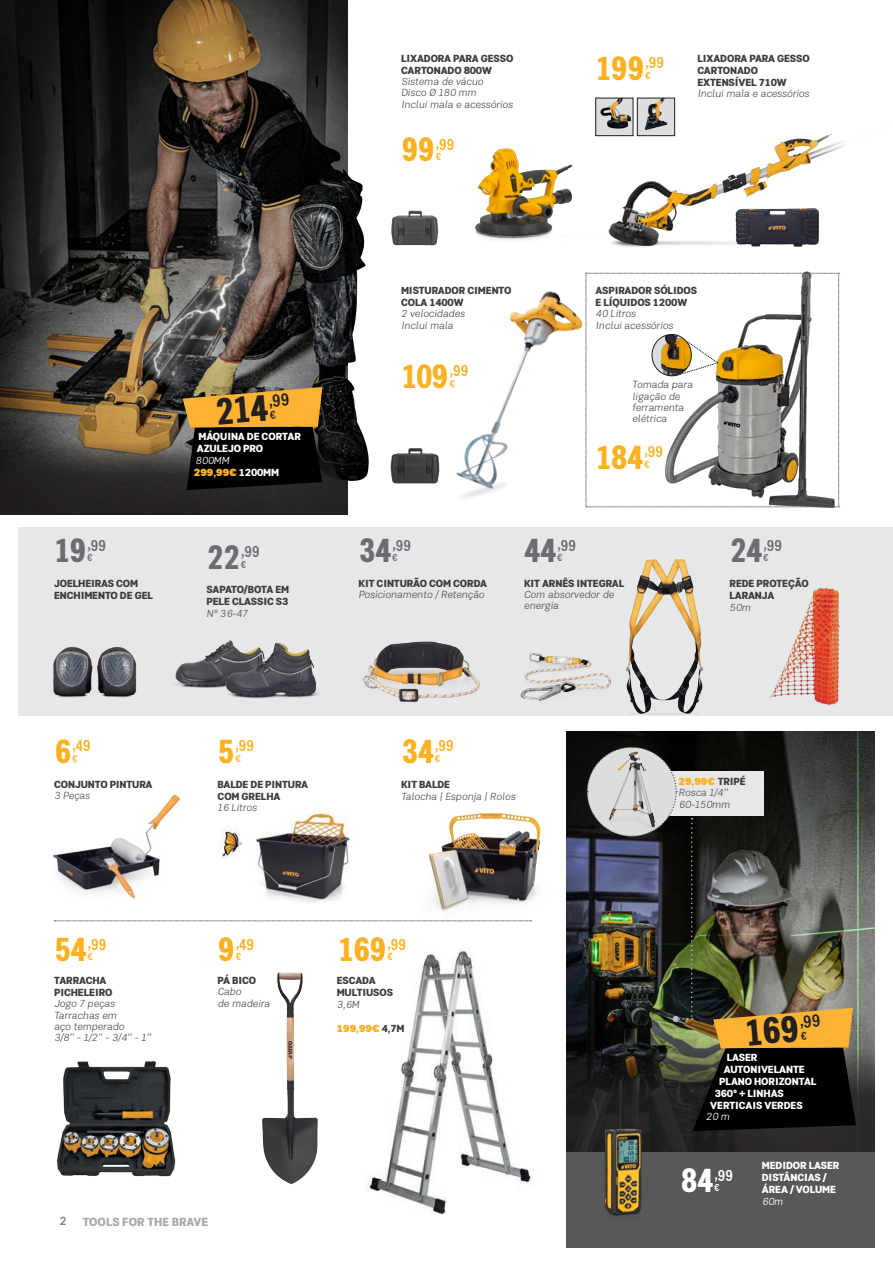
<style>
.page{position:relative;width:893px;height:1263px;background:#fff}
.page>*{position:absolute;margin:0;border:0;box-sizing:border-box;transform-origin:0 0}
.t1{font:700 34.5px "Kommon Grotesk Com";letter-spacing:-.04em;color:#fbb121}
.t2{font:700 34.5px "Kommon Grotesk Com";letter-spacing:-.04em;color:#6c6d70}
.t3{font:700 34.5px "Kommon Grotesk Com";color:#fff}
.t4{font:500 16.05px "Kommon Grotesk Com";letter-spacing:-.04em;color:#fbb121}
.t5{font:500 16.05px "Kommon Grotesk Com";letter-spacing:-.04em;color:#6c6d70}
.t6{font:500 16.05px "Kommon Grotesk Com";color:#fff}
.t7{font:800 12px "Kommon Grotesk";color:#a8a9ad}
.t8{font:700 12px "Kommon Grotesk";color:#808285}
.t9{font:800 10.5px/12px "Kommon Grotesk";letter-spacing:-.01em;color:#3e3e3f}
.t10{font:italic 10.5px/11.2px "Kommon Grotesk";color:#57585a}
.t11{font:800 10.5px/12px "Kommon Grotesk";letter-spacing:-.01em;color:#fff}
.t12{font:10.5px "Kommon Grotesk Super";color:#fbb121}
.t13{font:italic 10.5px "Kommon Grotesk";color:#fff}
.t14{font:500 10.35px "Kommon Grotesk Com";color:#fbb121}
.t15{font:500 10.35px "Kommon Grotesk Com";color:#6c6d70}
.t16{font:500 10.35px "Kommon Grotesk Com";color:#fff}
.s1{font-family:"Kommon Grotesk";font-weight:800;color:#fff}
.s2{font-weight:400;font-style:italic;color:#57585a}
.s3{font-family:"Kommon Grotesk";font-weight:800;color:#3e3e3f}
</style>
<div class="page">
<div style="left:762px;top:527px;width:131px;height:189px;background:#e6e7e9"></div>
<img style="left:567px;top:731px;width:308px;height:306px">
<svg style="left:567px;top:1037px;width:308px;height:115px;background:#2b2929"></svg>
<div style="left:567px;top:1152px;width:308px;height:96px;background:#57585a"></div>
<img style="left:0;top:0;width:348px;height:434px">
<div style="left:18px;top:527px;width:857px;height:189px;background:#e6e7e9"></div>
<svg style="left:0;top:434px;width:348px;height:81px;background:#37312c"></svg>
<img style="left:366px;top:949px;width:165px;height:266px">
<img style="left:585px;top:100px;width:260px;height:188px">
<img style="left:597px;top:100px;width:34px;height:34px">
<div style="left:595px;top:98px;width:38px;height:38px;border:1px solid #231f20"></div>
<img style="left:639px;top:100px;width:34px;height:34px">
<div style="left:637px;top:98px;width:38px;height:38px;border:1px solid #231f20"></div>
<img style="left:728px;top:189px;width:101px;height:71px">
<img style="left:475px;top:122px;width:146px;height:129px">
<img style="left:391px;top:210px;width:48px;height:36px">
<img style="left:406px;top:812px;width:135px;height:109px">
<img style="left:256px;top:812px;width:98px;height:91px">
<img style="left:53px;top:647px;width:84px;height:51px">
<img style="left:456px;top:289px;width:130px;height:219px">
<img style="left:390px;top:448px;width:50px;height:36px">
<img style="left:362px;top:641px;width:118px;height:61px">
<img style="left:520px;top:653px;width:91px;height:48px">
<img style="left:626px;top:559px;width:77px;height:155px">
<img style="left:769px;top:587px;width:72px;height:119px">
<img style="left:262px;top:972px;width:56px;height:212px">
<img style="left:175px;top:640px;width:57px;height:48px">
<img style="left:209px;top:641px;width:110px;height:57px">
<img style="left:53px;top:794px;width:127px;height:105px">
<img style="left:57px;top:1061px;width:119px;height:116px">
<svg style="left:586px;top:273px;width:254px;height:235px"></svg>
<svg style="left:54px;top:921px;width:478px;height:1px"></svg>
<img style="left:586px;top:1131px;width:81px;height:85px">
<img style="left:329px;top:168px;width:40px;height:314px">
<img style="left:22px;top:145px;width:290px;height:289px">
<img style="left:220px;top:829px;width:23px;height:30px">
<svg style="left:183px;top:387px;width:139px;height:103px;background:#5c441a"></svg>
<img style="left:586px;top:746px;width:270px;height:385px">
<p class="t9" style="left:401px;top:52px;width:114px">LIXADORA PARA GESSO<br>CARTONADO 800W</p>
<p class="t10" style="left:401px;top:76px;width:84px">Sistema de vácuo</p>
<p class="t10" style="left:401px;top:87px;width:77px">Disco Ø 180 mm</p>
<p class="t10" style="left:401px;top:98px;width:113px">Inclui mala e acessórios</p>
<p class="t1" style="left:401px;top:123px;width:36px">99</p>
<p class="t4" style="left:435px;top:133px;width:21px">,99</p>
<p class="t14" style="left:436px;top:149px;width:7px">€</p>
<p class="t1" style="left:595px;top:42px;width:51px">199</p>
<p class="t4" style="left:645px;top:51px;width:21px">,99</p>
<p class="t14" style="left:645px;top:68px;width:7px">€</p>
<p class="t9" style="left:697px;top:52px;width:114px">LIXADORA PARA GESSO</p>
<p class="t9" style="left:697px;top:64px;width:91px">CARTONADO<br>EXTENSÍVEL 710W</p>
<p class="t10" style="left:697px;top:88px;width:113px">Inclui mala e acessórios</p>
<p class="t11" style="left:197px;top:430px;width:106px">MÁQUINA DE CORTAR<br>AZULEJO PRO</p>
<p class="t13" style="left:195px;top:453px;width:35px">800MM</p>
<p class="t12" style="left:194px;top:463px;width:87px">299,99€ <span class="s1">1200MM</span></p>
<p class="t9" style="left:401px;top:284px;width:112px">MISTURADOR CIMENTO</p>
<p class="t9" style="left:401px;top:296px;width:64px">COLA 1400W</p>
<p class="t10" style="left:401px;top:308px;width:65px">2 velocidades</p>
<p class="t10" style="left:401px;top:319px;width:54px">Inclui mala</p>
<p class="t1" style="left:401px;top:350px;width:50px">109</p>
<p class="t4" style="left:449px;top:359px;width:21px">,99</p>
<p class="t14" style="left:449px;top:376px;width:7px">€</p>
<p class="t9" style="left:595px;top:284px;width:103px">ASPIRADOR SÓLIDOS</p>
<p class="t9" style="left:595px;top:296px;width:93px">E LÍQUIDOS 1200W</p>
<p class="t10" style="left:595px;top:308px;width:42px">40 Litros</p>
<p class="t10" style="left:595px;top:319px;width:79px">Inclui acessórios</p>
<p class="t10" style="left:632px;top:379px;width:62px">Tomada para ligação de ferramenta elétrica</p>
<p class="t1" style="left:595px;top:431px;width:50px">184</p>
<p class="t4" style="left:644px;top:440px;width:21px">,99</p>
<p class="t14" style="left:644px;top:457px;width:7px">€</p>
<p class="t5" style="left:87px;top:534px;width:21px">,99</p>
<p class="t2" style="left:358px;top:525px;width:35px">34</p>
<p class="t2" style="left:54px;top:525px;width:34px">19</p>
<p class="t5" style="left:392px;top:534px;width:21px">,99</p>
<p class="t2" style="left:524px;top:525px;width:34px">44</p>
<p class="t5" style="left:557px;top:534px;width:21px">,99</p>
<p class="t2" style="left:206px;top:531px;width:36px">22</p>
<p class="t5" style="left:241px;top:540px;width:21px">,99</p>
<p class="t15" style="left:87px;top:550px;width:7px">€</p>
<p class="t15" style="left:392px;top:550px;width:7px">€</p>
<p class="t15" style="left:557px;top:550px;width:7px">€</p>
<p class="t15" style="left:241px;top:557px;width:7px">€</p>
<p class="t2" style="left:729px;top:525px;width:35px">24</p>
<p class="t5" style="left:763px;top:534px;width:21px">,99</p>
<p class="t15" style="left:763px;top:550px;width:7px">€</p>
<p class="t9" style="left:54px;top:576px;width:86px">JOELHEIRAS COM</p>
<p class="t9" style="left:54px;top:588px;width:100px">ENCHIMENTO DE GEL</p>
<p class="t9" style="left:207px;top:583px;width:84px">SAPATO/BOTA EM<br>PELE CLASSIC S3</p>
<p class="t10" style="left:206px;top:607px;width:42px">Nº 36-47</p>
<p class="t9" style="left:359px;top:576px;width:130px">KIT CINTURÃO COM CORDA</p>
<p class="t10" style="left:358px;top:588px;width:127px">Posicionamento / Retenção</p>
<p class="t9" style="left:524px;top:576px;width:102px">KIT ARNÊS INTEGRAL</p>
<p class="t10" style="left:524px;top:588px;width:91px">Com absorvedor de energia</p>
<p class="t1" style="left:54px;top:725px;width:19px">6</p>
<p class="t4" style="left:72px;top:734px;width:20px">,49</p>
<p class="t14" style="left:72px;top:751px;width:7px">€</p>
<p class="t4" style="left:235px;top:734px;width:21px">,99</p>
<p class="t1" style="left:401px;top:725px;width:35px">34</p>
<p class="t1" style="left:218px;top:725px;width:19px">5</p>
<p class="t4" style="left:435px;top:734px;width:21px">,99</p>
<p class="t14" style="left:235px;top:751px;width:7px">€</p>
<p class="t14" style="left:435px;top:751px;width:7px">€</p>
<p class="t9" style="left:54px;top:777px;width:100px">CONJUNTO PINTURA</p>
<p class="t10" style="left:54px;top:790px;width:37px">3 Peças</p>
<p class="t9" style="left:218px;top:777px;width:92px">BALDE DE PINTURA</p>
<p class="t9" style="left:218px;top:789px;width:64px">COM GRELHA</p>
<p class="t10" style="left:217px;top:802px;width:41px">16 Litros</p>
<p class="t9" style="left:401px;top:778px;width:51px">KIT BALDE</p>
<p class="t10" style="left:401px;top:790px;width:116px">Talocha | Esponja | Rolos</p>
<p class="t4" style="left:87px;top:933px;width:21px">,99</p>
<p class="t1" style="left:218px;top:923px;width:19px">9</p>
<p class="t4" style="left:236px;top:933px;width:20px">,49</p>
<p class="t1" style="left:338px;top:923px;width:51px">169</p>
<p class="t1" style="left:54px;top:923px;width:35px">54</p>
<p class="t4" style="left:387px;top:933px;width:21px">,99</p>
<p class="t14" style="left:88px;top:949px;width:7px">€</p>
<p class="t14" style="left:236px;top:949px;width:7px">€</p>
<p class="t14" style="left:387px;top:949px;width:7px">€</p>
<p class="t9" style="left:54px;top:974px;width:62px">TARRACHA<br>PICHELEIRO<br><span class="s2">Jogo 7 peças</span></p>
<p class="t10" style="left:54px;top:1009px;width:64px">Tarrachas em</p>
<p class="t10" style="left:54px;top:1020px;width:72px">aço temperado</p>
<p class="t10" style="left:54px;top:1032px;width:98px">3/8’’ - 1/2’’ - 3/4’’ - 1’’</p>
<p class="t9" style="left:218px;top:974px;width:40px">PÁ BICO</p>
<p class="t10" style="left:218px;top:986px;width:25px">Cabo</p>
<p class="t10" style="left:218px;top:997px;width:54px">de madeira</p>
<p class="t9" style="left:337px;top:974px;width:58px">ESCADA<br>MULTIUSOS<br><span class="s2">3,6M</span></p>
<p class="t12" style="left:337px;top:1020px;width:69px">199,99€ <span class="s3">4,7M</span></p>
<p class="t8" style="left:60px;top:1212px;width:9px">2</p>
<p class="t7" style="left:83px;top:1213px;width:127px">TOOLS FOR THE BRAVE</p>
<p class="t9" style="left:729px;top:576px;width:81px">REDE PROTEÇÃO<br>LARANJA</p>
<p class="t10" style="left:729px;top:601px;width:23px">50m</p>
<p class="t12" style="left:679px;top:773px;width:69px">29,99€ <span class="s3">TRIPÉ</span></p>
<p class="t10" style="left:679px;top:787px;width:51px">Rosca 1/4’’</p>
<p class="t10" style="left:679px;top:798px;width:53px">60-150mm</p>
<p class="t11" style="left:724px;top:1051px;width:82px">LASER<br>AUTONIVELANTE</p>
<p class="t11" style="left:719px;top:1075px;width:99px">PLANO HORIZONTAL</p>
<p class="t11" style="left:715px;top:1087px;width:70px">360º + LINHAS</p>
<p class="t11" style="left:710px;top:1099px;width:94px">VERTICAIS VERDES</p>
<p class="t13" style="left:706px;top:1109px;width:25px">20 m</p>
<p class="t3" style="left:681px;top:1154px;width:35px">84</p>
<p class="t6" style="left:714px;top:1164px;width:21px">,99</p>
<p class="t16" style="left:714px;top:1180px;width:7px">€</p>
<p class="t11" style="left:762px;top:1159px;width:79px">MEDIDOR LASER</p>
<p class="t11" style="left:762px;top:1171px;width:76px">DISTÂNCIAS /<br>ÁREA / VOLUME</p>
<p class="t13" style="left:762px;top:1194px;width:23px">60m</p>
</div>
